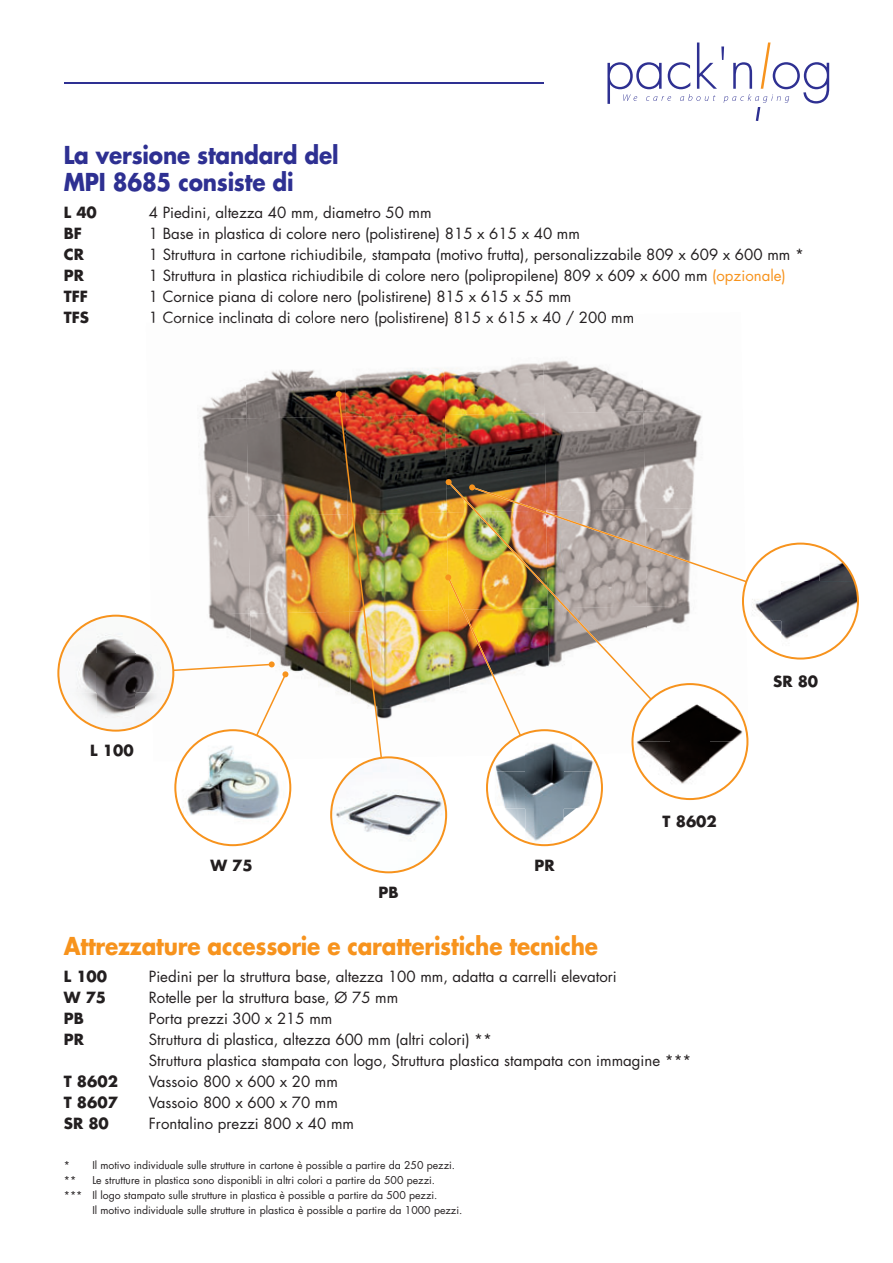
<style>
.page{position:relative;width:893px;height:1263px;background:#fff}
.page>*{position:absolute;margin:0;border:0;box-sizing:border-box;transform-origin:0 0}
.t1{font:700 24px "Futura Std";letter-spacing:-.01em;color:#f7931d;scale:.9 1}
.t2{font:700 24px/27px "Futura Std";letter-spacing:-.01em;color:#2e3092;scale:.9 1}
.t3{font:15px/21px "Futura Std";color:#231f20}
.t4{font:700 15px "Futura Std";color:#231f20}
.t5{font:10.5px/15px "Futura";color:#231f20}
.s1{color:#f7931d}
</style>
<div class="page">
<svg style="left:607px;top:43px;width:222px;height:78px"></svg>
<hr style="left:64px;top:82px;width:480px;height:2px;background:#2e3092">
<img style="left:201px;top:386px;width:44px;height:32px">
<img style="left:245px;top:370px;width:99px;height:48px">
<img style="left:344px;top:368px;width:99px;height:23px">
<img style="left:443px;top:363px;width:100px;height:28px">
<img style="left:543px;top:360px;width:99px;height:31px">
<img style="left:202px;top:418px;width:45px;height:98px">
<img style="left:247px;top:416px;width:83px;height:100px">
<img style="left:207px;top:516px;width:41px;height:97px">
<img style="left:248px;top:514px;width:82px;height:99px">
<img style="left:250px;top:612px;width:80px;height:72px">
<img style="left:330px;top:391px;width:529px;height:482px">
<svg style="left:57px;top:615px;width:234px;height:231px"></svg>
<h1 class="t2" style="left:64px;top:143px;width:307px">La versione standard del<br>MPI 8685 consiste di</h1>
<p class="t4" style="left:64px;top:205px;width:35px">L 40</p>
<p class="t3" style="left:149px;top:202px;width:284px">4 Piedini, altezza 40 mm, diametro 50 mm</p>
<p class="t4" style="left:64px;top:226px;width:20px">BF</p>
<p class="t3" style="left:149px;top:223px;width:433px">1 Base in plastica di colore nero (polistirene) 815 x 615 x 40 mm</p>
<p class="t4" style="left:64px;top:247px;width:22px">CR</p>
<p class="t3" style="left:149px;top:244px;width:656px">1 Struttura in cartone richiudibile, stampata (motivo frutta), personalizzabile 809 x 609 x 600 mm *</p>
<p class="t4" style="left:64px;top:268px;width:22px">PR</p>
<p class="t3" style="left:149px;top:265px;width:638px">1 Struttura in plastica richiudibile di colore nero (polipropilene) 809 x 609 x 600 mm <span class="s1">(opzionale)</span></p>
<p class="t4" style="left:64px;top:289px;width:26px">TFF</p>
<p class="t3" style="left:149px;top:286px;width:424px">1 Cornice piana di colore nero (polistirene) 815 x 615 x 55 mm</p>
<p class="t4" style="left:64px;top:310px;width:27px">TFS</p>
<p class="t3" style="left:149px;top:307px;width:487px">1 Cornice inclinata di colore nero (polistirene) 815 x 615 x 40 / 200 mm</p>
<p class="t4" style="left:90px;top:744px;width:45px">L 100</p>
<p class="t4" style="left:210px;top:858px;width:44px">W 75</p>
<p class="t4" style="left:379px;top:885px;width:22px">PB</p>
<p class="t4" style="left:534px;top:858px;width:22px">PR</p>
<p class="t4" style="left:663px;top:815px;width:56px">T 8602</p>
<h1 class="t1" style="left:64px;top:935px;width:595px">Attrezzature accessorie e caratteristiche tecniche</h1>
<p class="t4" style="left:64px;top:970px;width:45px">L 100</p>
<p class="t3" style="left:149px;top:967px;width:470px">Piedini per la struttura base, altezza 100 mm, adatta a carrelli elevatori</p>
<p class="t4" style="left:64px;top:991px;width:44px">W 75</p>
<p class="t3" style="left:149px;top:988px;width:251px">Rotelle per la struttura base, Ø 75 mm</p>
<p class="t4" style="left:64px;top:1012px;width:22px">PB</p>
<p class="t3" style="left:149px;top:1009px;width:185px">Porta prezzi 300 x 215 mm</p>
<p class="t4" style="left:64px;top:1033px;width:22px">PR</p>
<p class="t3" style="left:149px;top:1030px;width:544px">Struttura di plastica, altezza 600 mm (altri colori) **<br>Struttura plastica stampata con logo, Struttura plastica stampata con immagine ***</p>
<p class="t4" style="left:64px;top:1075px;width:56px">T 8602</p>
<p class="t3" style="left:149px;top:1072px;width:191px">Vassoio 800 x 600 x 20 mm</p>
<p class="t4" style="left:64px;top:1096px;width:56px">T 8607</p>
<p class="t3" style="left:149px;top:1093px;width:191px">Vassoio 800 x 600 x 70 mm</p>
<p class="t4" style="left:64px;top:1117px;width:47px">SR 80</p>
<p class="t3" style="left:149px;top:1114px;width:207px">Frontalino prezzi 800 x 40 mm</p>
<p class="t5" style="left:64px;top:1159px;width:20px">* ** ***</p>
<p class="t5" style="left:92px;top:1159px;width:372px">Il motivo individuale sulle strutture in cartone è possible a partire da 250 pezzi.<br>Le strutture in plastica sono disponibli in altri colori a partire da 500 pezzi.<br>Il logo stampato sulle strutture in plastica è possible a partire da 500 pezzi.<br>Il motivo individuale sulle strutture in plastica è possible a partire da 1000 pezzi.</p>
<p class="t4" style="left:773px;top:674px;width:47px">SR 80</p>
</div>
